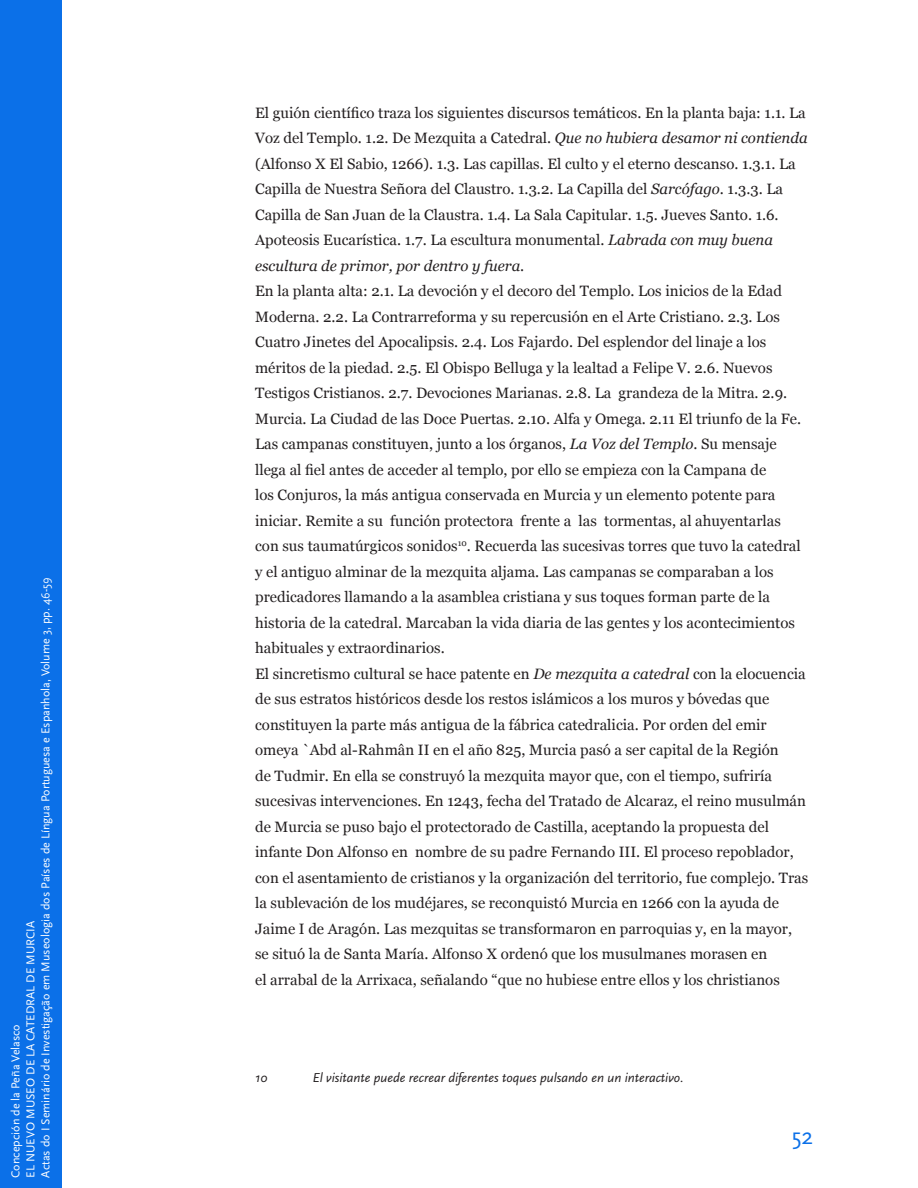
<style>
.page{position:relative;width:918px;height:1188px;background:#fff}
.page>*{position:absolute;margin:0;border:0;box-sizing:border-box;transform-origin:0 0}
.t1{font:24px "Scala Sans Pro";color:#0b70e8}
.texto_corpo{font:15px/25.5px "Georgia";color:#231f20}
.notas_de_rodape{font:italic 13.5px "Scala Sans Pro";color:#231f20}
.t2{font:12px/15px "Scala Sans Pro";color:#fff}
.s1{font-style:italic}
</style>
<div class="page">
<div style="left:0;top:0;width:62px;height:1188px;background:#0b70e8"></div>
<p class="t2" style="left:8px;top:1178px;width:601px;rotate:-90deg">Concepción de la Peña Velasco<br>EL NUEVO MUSEO DE LA CATEDRAL DE MURCIA<br>Actas do I Seminário de Investigação em Museologia dos Países de Língua Portuguesa e Espanhola, Volume 3, pp. 46-59</p>
<p class="texto_corpo" style="left:255px;top:100px;width:554px">El guión científico traza los siguientes discursos temáticos. En la planta baja: 1.1. La Voz del Templo. 1.2. De Mezquita a Catedral. <span class="s1">Que no hubiera desamor ni contienda </span>(Alfonso X El Sabio, 1266). 1.3. Las capillas. El culto y el eterno descanso. 1.3.1. La Capilla de Nuestra Señora del Claustro. 1.3.2. La Capilla del <span class="s1">Sarcófago</span>. 1.3.3. La Capilla de San Juan de la Claustra. 1.4. La Sala Capitular. 1.5. Jueves Santo. 1.6.<br>Apoteosis Eucarística. 1.7. La escultura monumental. <span class="s1">Labrada con muy buena escultura de primor, por dentro y fuera</span>.</p>
<p class="texto_corpo" style="left:255px;top:278px;width:548px">En la planta alta: 2.1. La devoción y el decoro del Templo. Los inicios de la Edad Moderna. 2.2. La Contrarreforma y su repercusión en el Arte Cristiano. 2.3. Los Cuatro Jinetes del Apocalipsis. 2.4. Los Fajardo. Del esplendor del linaje a los méritos de la piedad. 2.5. El Obispo Belluga y la lealtad a Felipe V. 2.6. Nuevos Testigos Cristianos. 2.7. Devociones Marianas. 2.8. La grandeza de la Mitra. 2.9.<br>Murcia. La Ciudad de las Doce Puertas. 2.10. Alfa y Omega. 2.11 El triunfo de la Fe.</p>
<p class="texto_corpo" style="left:255px;top:431px;width:547px">Las campanas constituyen, junto a los órganos, <span class="s1">La Voz del Templo</span>. Su mensaje llega al fiel antes de acceder al templo, por ello se empieza con la Campana de<br>los Conjuros, la más antigua conservada en Murcia y un elemento potente para iniciar. Remite a su función protectora frente a las tormentas, al ahuyentarlas con sus taumatúrgicos sonidos<sup>10</sup>. Recuerda las sucesivas torres que tuvo la catedral y el antiguo alminar de la mezquita aljama. Las campanas se comparaban a los predicadores llamando a la asamblea cristiana y sus toques forman parte de la historia de la catedral. Marcaban la vida diaria de las gentes y los acontecimientos habituales y extraordinarios.</p>
<p class="texto_corpo" style="left:255px;top:661px;width:555px">El sincretismo cultural se hace patente en <span class="s1">De mezquita a catedral</span> con la elocuencia de sus estratos históricos desde los restos islámicos a los muros y bóvedas que constituyen la parte más antigua de la fábrica catedralicia. Por orden del emir omeya `Abd al-Rahmân II en el año 825, Murcia pasó a ser capital de la Región<br>de Tudmir. En ella se construyó la mezquita mayor que, con el tiempo, sufriría sucesivas intervenciones. En 1243, fecha del Tratado de Alcaraz, el reino musulmán de Murcia se puso bajo el protectorado de Castilla, aceptando la propuesta del infante Don Alfonso en nombre de su padre Fernando III. El proceso repoblador, con el asentamiento de cristianos y la organización del territorio, fue complejo. Tras la sublevación de los mudéjares, se reconquistó Murcia en 1266 con la ayuda de Jaime I de Aragón. Las mezquitas se transformaron en parroquias y, en la mayor, se situó la de Santa María. Alfonso X ordenó que los musulmanes morasen en<br>el arrabal de la Arrixaca, señalando “que no hubiese entre ellos y los christianos</p>
<p class="notas_de_rodape" style="left:255px;top:1069px;width:14px">10</p>
<p class="notas_de_rodape" style="left:312px;top:1069px;width:373px">El visitante puede recrear diferentes toques pulsando en un interactivo.</p>
<h1 class="t1" style="left:792px;top:1123px;width:23px">52</h1>
</div>
